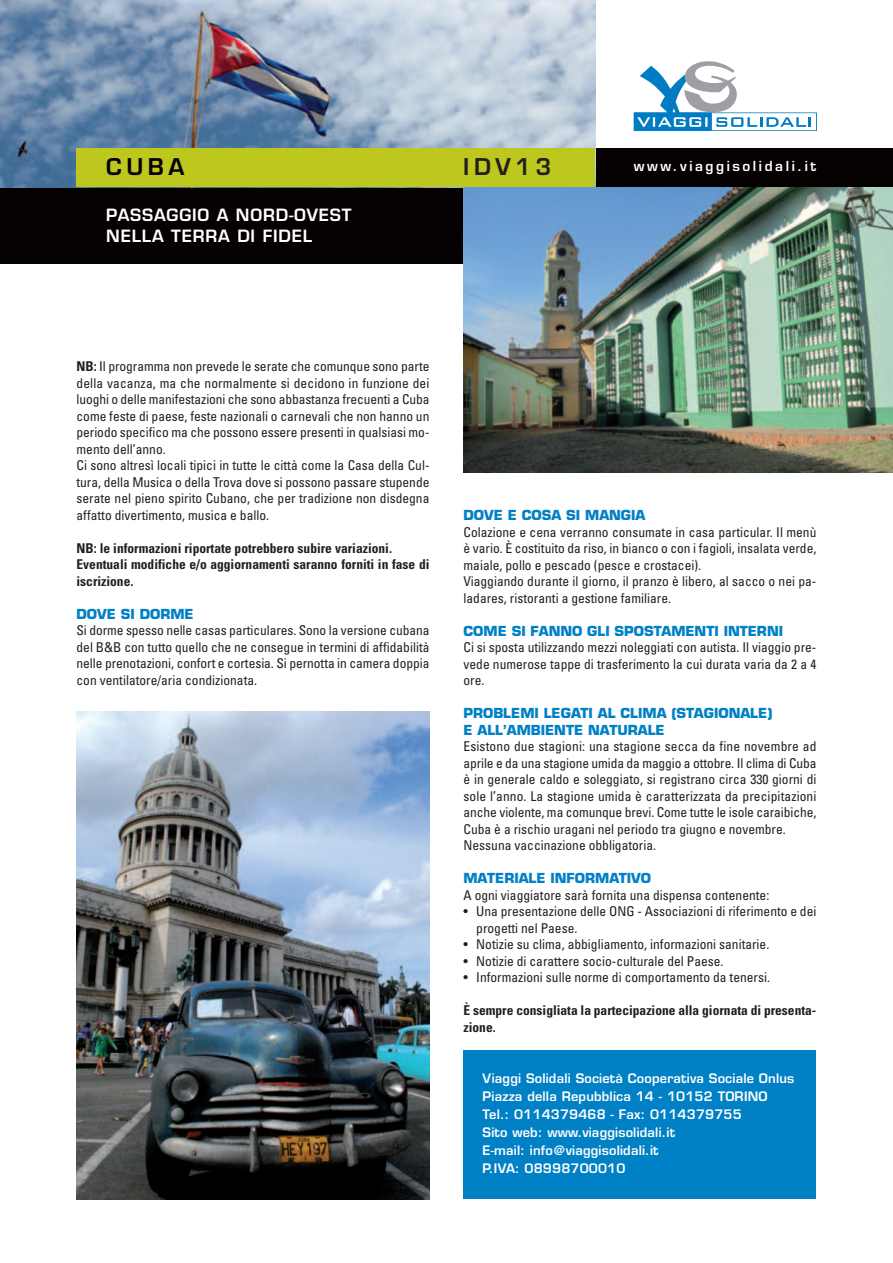
<style>
.page{position:relative;width:893px;height:1263px;background:#fff}
.page>*{position:absolute;margin:0;border:0;box-sizing:border-box;transform-origin:0 0}
.t1{font:600 22.5px "Eurostile";letter-spacing:.2em;color:#231f20}
.t2{font:600 22.5px "Eurostile";color:#060101}
.t3{font:600 16.5px/21px "Eurostile";letter-spacing:.05em;color:#fff}
.t4{font:condensed 13.5px/16.5px "Univers";color:#231f20}
.t5{font:700 condensed 13.5px/16.5px "Univers";color:#231f20}
.t6{font:700 13.5px/16.5px "Eurostile";color:#0080c5}
.t7{font:600 13.5px "Eurostile";letter-spacing:.19em;color:#fff}
.t8{font:600 12.75px/18px "Eurostile";letter-spacing:.015em;color:#fff}
.s1{font-weight:700}
</style>
<div class="page">
<div style="left:595px;top:149px;width:298px;height:38px;background:#060101"></div>
<svg style="left:634px;top:61px;width:183px;height:70px"></svg>
<div style="left:0;top:187px;width:463px;height:77px;background:#060101"></div>
<img style="left:0;top:0;width:595px;height:187px">
<div style="left:77px;top:149px;width:518px;height:38px;background:#bdc71e"></div>
<img style="left:463px;top:187px;width:430px;height:285px">
<img style="left:77px;top:711px;width:352px;height:488px">
<div style="left:463px;top:1050px;width:353px;height:149px;background:#0080c5"></div>
<h1 class="t2" style="left:106px;top:159px;width:80px">CUBA</h1>
<h1 class="t1" style="left:463px;top:159px;width:90px">IDV13</h1>
<p class="t3" style="left:106px;top:206px;width:247px">PASSAGGIO A NORD-OVEST<br>NELLA TERRA DI FIDEL</p>
<p class="t7" style="left:634px;top:161px;width:184px">www.viaggisolidali.it</p>
<p class="t4" style="left:77px;top:359px;width:354px"><span class="s1">NB:</span> Il programma non prevede le serate che comunque sono parte della vacanza, ma che normalmente si decidono in funzione dei luoghi o delle manifestazioni che sono abbastanza frecuenti a Cuba come feste di paese, feste nazionali o carnevali che non hanno un periodo specifico ma che possono essere presenti in qualsiasi mo&shy;mento dell’anno.<br>Ci sono altresì locali tipici in tutte le città come la Casa della Cul&shy;tura, della Musica o della Trova dove si possono passare stupende serate nel pieno spirito Cubano, che per tradizione non disdegna affatto divertimento, musica e ballo.</p>
<p class="t5" style="left:77px;top:541px;width:354px">NB: le informazioni riportate potrebbero subire variazioni.<br>Eventuali modifiche e/o aggiornamenti saranno forniti in fase di iscrizione.</p>
<p class="t6" style="left:77px;top:607px;width:119px">DOVE SI DORME</p>
<p class="t4" style="left:77px;top:623px;width:354px;text-align:justify">Si dorme spesso nelle casas particulares. Sono la versione cubana del B&amp;B con tutto quello che ne consegue in termini di affidabilità nelle prenotazioni, confort e cortesia. Si pernotta in camera doppia con ventilatore/aria condizionata.</p>
<p class="t6" style="left:463px;top:509px;width:183px">DOVE E COSA SI MANGIA</p>
<p class="t4" style="left:463px;top:525px;width:354px">Colazione e cena verranno consumate in casa particular. Il menù è vario. È costituito da riso, in bianco o con i fagioli, insalata verde, maiale, pollo e pescado (pesce e crostacei).<br>Viaggiando durante il giorno, il pranzo è libero, al sacco o nei pa&shy;ladares, ristoranti a gestione familiare.</p>
<p class="t6" style="left:463px;top:624px;width:321px">COME SI FANNO GLI SPOSTAMENTI INTERNI</p>
<p class="t4" style="left:463px;top:640px;width:354px;text-align:justify">Ci si sposta utilizzando mezzi noleggiati con autista. Il viaggio pre&shy;vede numerose tappe di trasferimento la cui durata varia da 2 a 4 ore.</p>
<p class="t6" style="left:463px;top:707px;width:311px">PROBLEMI LEGATI AL CLIMA (STAGIONALE)<br>E ALL’AMBIENTE NATURALE</p>
<p class="t4" style="left:463px;top:739px;width:354px">Esistono due stagioni: una stagione secca da fine novembre ad aprile e da una stagione umida da maggio a ottobre. Il clima di Cuba è in generale caldo e soleggiato, si registrano circa 330 giorni di sole l’anno. La stagione umida è caratterizzata da precipitazioni anche violente, ma comunque brevi. Come tutte le isole caraibiche, Cuba è a rischio uragani nel periodo tra giugno e novembre.<br>Nessuna vaccinazione obbligatoria.</p>
<p class="t6" style="left:463px;top:872px;width:189px">MATERIALE INFORMATIVO</p>
<p class="t4" style="left:463px;top:888px;width:307px">A ogni viaggiatore sarà fornita una dispensa contenente:</p>
<p class="t4" style="left:476px;top:904px;width:342px;text-indent:-13px">• Una presentazione delle ONG - Associazioni di riferimento e dei progetti nel Paese.</p>
<p class="t4" style="left:463px;top:937px;width:307px">• Notizie su clima, abbigliamento, informazioni sanitarie.</p>
<p class="t4" style="left:463px;top:954px;width:262px">• Notizie di carattere socio-culturale del Paese.</p>
<p class="t4" style="left:463px;top:970px;width:308px">• Informazioni sulle norme di comportamento da tenersi.</p>
<p class="t5" style="left:463px;top:1003px;width:354px">È sempre consigliata la partecipazione alla giornata di presenta&shy;zione.</p>
<p class="t8" style="left:483px;top:1071px;width:313px">Viaggi Solidali Società Cooperativa Sociale Onlus Piazza della Repubblica 14 - 10152 TORINO Tel.: 0114379468 - Fax: 0114379755<br>Sito web: www.viaggisolidali.it<br>E-mail: info@viaggisolidali.it<br>P.IVA: 08998700010</p>
</div>
